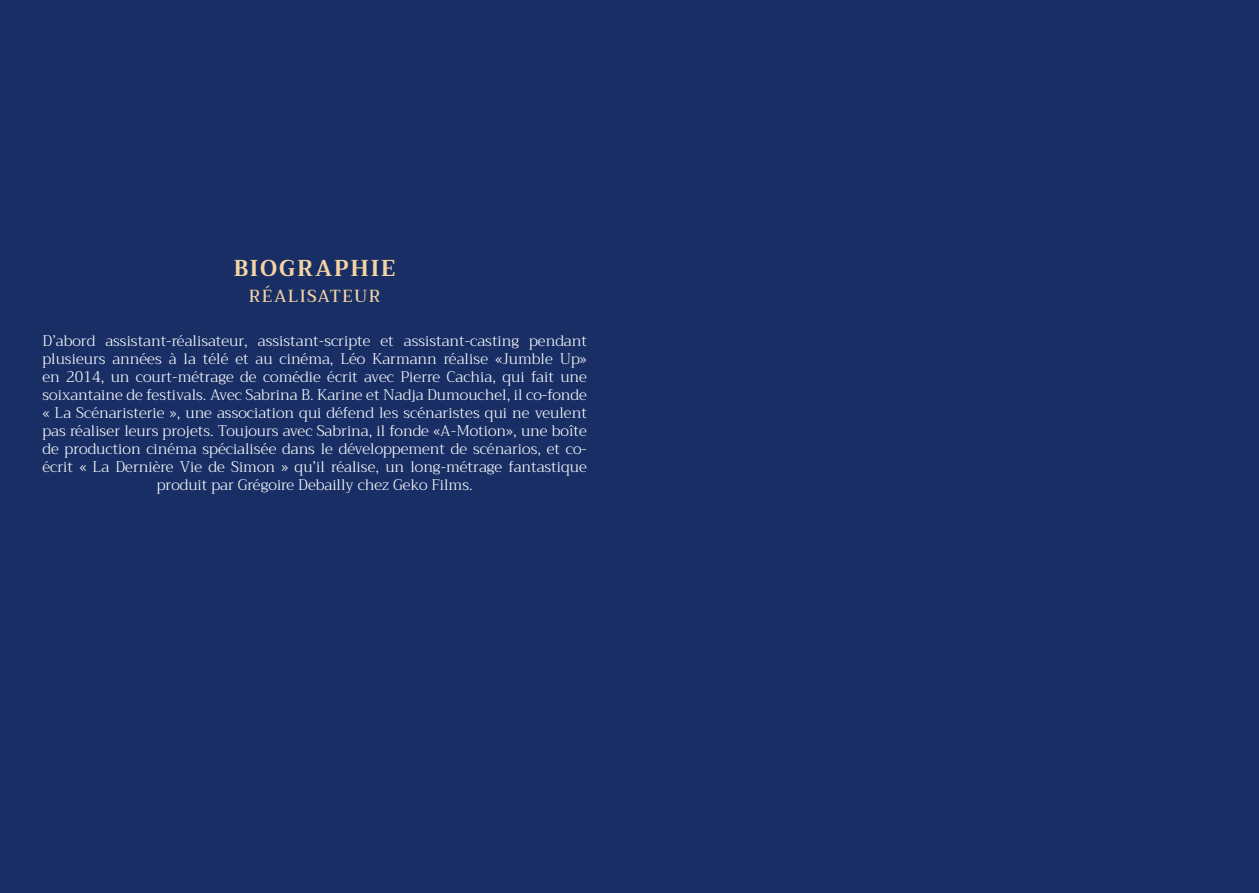
<style>
.page{position:relative;width:1259px;height:893px;background:#182e65}
.page>*{position:absolute;margin:0;border:0;box-sizing:border-box;transform-origin:0 0}
.t1{font:700 22.35px "Trirong";letter-spacing:.08em;color:#f5d4a3}
.t2{font:500 16.95px "Trirong";letter-spacing:.08em;color:#f5d4a3}
.t3{font:300 15px/18px "Trirong";color:#fff;text-align:center}
</style>
<div class="page">
<h1 class="t1" style="left:234px;top:250px;width:163px">BIOGRAPHIE</h1>
<p class="t2" style="left:249px;top:286px;width:133px">RÉALISATEUR</p>
<p class="t3" style="left:43px;top:332px;width:546px">D’abord assistant-réalisateur, assistant-scripte et assistant-casting pendant plusieurs années à la télé et au cinéma, Léo Karmann réalise «Jumble Up» en 2014, un court-métrage de comédie écrit avec Pierre Cachia, qui fait une soixantaine de festivals. Avec Sabrina B. Karine et Nadja Dumouchel, il co-fonde « La Scénaristerie », une association qui défend les scénaristes qui ne veulent pas réaliser leurs projets. Toujours avec Sabrina, il fonde «A-Motion», une boîte de production cinéma spécialisée dans le développement de scénarios, et co&shy;écrit « La Dernière Vie de Simon » qu’il réalise, un long-métrage fantastique produit par Grégoire Debailly chez Geko Films.</p>
</div>
